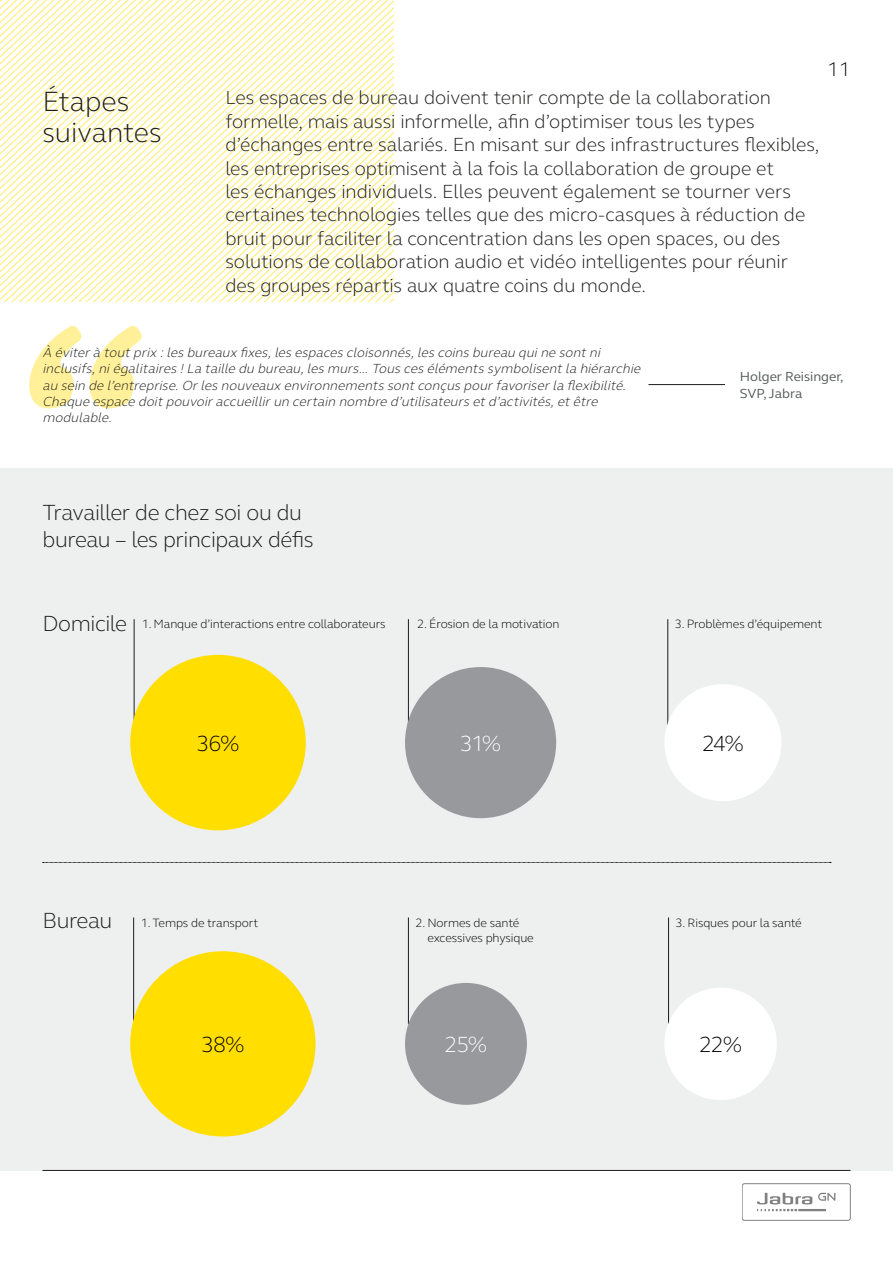
<style>
.page{position:relative;width:893px;height:1263px;background:#fff}
.page>*{position:absolute;margin:0;border:0;box-sizing:border-box;transform-origin:0 0}
.t1{font:300 28.65px/31.2px "GN Elliot";color:#1c1d1b}
.t2{font:300 22.5px/27px "GN Elliot";letter-spacing:-.02em;color:#1c1d1b}
.t3{font:300 22.5px "GN Elliot";letter-spacing:-.05em;color:#000}
.t4{font:300 22.5px "GN Elliot";color:#fff}
.t5{font:300 20.1px "GN Elliot";color:#000}
.t6{font:300 19.5px/23.4px "GN Elliot";letter-spacing:-.005em;color:#1c1d1b}
.t7{font:italic 300 13.5px/16.2px "GN Elliot";color:#1c1d1b}
.t8{font:13.5px/17px "GN Elliot";color:#545959}
.t9{font:300 12.3px/14.9px "GN Elliot";letter-spacing:-.01em;color:#000}
.s1{font-size:22.5px;color:#1c1d1b}
</style>
<div class="page">
<div style="left:0;top:468px;width:893px;height:702px;background:#eeefef"></div>
<svg style="left:0;top:0;width:393px;height:301px"></svg>
<svg style="left:29px;top:325px;width:113px;height:84px"></svg>
<hr style="left:648px;top:384px;width:77px;height:1px;background:#1c1d1b">
<hr style="left:134px;top:619px;width:1px;height:111px;background:#1c1d1b">
<div style="left:130px;top:655px;width:176px;height:175px;background:#ffde00;border-radius:50%"></div>
<hr style="left:408px;top:619px;width:1px;height:111px;background:#1c1d1b">
<div style="left:405px;top:667px;width:151px;height:151px;background:#97999d;border-radius:50%"></div>
<hr style="left:667px;top:619px;width:1px;height:107px;background:#1c1d1b">
<div style="left:664px;top:684px;width:117px;height:117px;background:#fff;border-radius:50%"></div>
<svg style="left:43px;top:862px;width:788px;height:1px"></svg>
<hr style="left:133px;top:917px;width:1px;height:107px;background:#1c1d1b">
<hr style="left:408px;top:917px;width:1px;height:107px;background:#1c1d1b">
<div style="left:405px;top:983px;width:122px;height:122px;background:#97999d;border-radius:50%"></div>
<div style="left:130px;top:951px;width:186px;height:185px;background:#ffde00;border-radius:50%"></div>
<hr style="left:668px;top:917px;width:1px;height:107px;background:#1c1d1b">
<div style="left:664px;top:988px;width:113px;height:112px;background:#fff;border-radius:50%"></div>
<div style="left:742px;top:1183px;width:108px;height:37px;border:1px solid #000;border-radius:2px"></div>
<svg style="left:757px;top:1193px;width:55px;height:18px"></svg>
<hr style="left:798px;top:1209px;width:28px;height:2px;background:#000">
<svg style="left:818px;top:1193px;width:17px;height:8px"></svg>
<hr style="left:43px;top:1170px;width:807px;height:1px;background:#1c1d1b">
<h1 class="t1" style="left:43px;top:85px;width:121px">Étapes suivantes</h1>
<p class="t6" style="left:225px;top:85px;width:596px">Les espaces de bureau doivent tenir compte de la collaboration formelle, mais aussi informelle, afin d’optimiser tous les types d’échanges entre salariés. En misant sur des infrastructures flexibles, les entreprises optimisent à la fois la collaboration de groupe et<br>les échanges individuels. Elles peuvent également se tourner vers certaines technologies telles que des micro-casques à réduction de bruit pour faciliter la concentration dans les open spaces, ou des solutions de collaboration audio et vidéo intelligentes pour réunir des groupes répartis aux quatre coins du monde.</p>
<p class="t5" style="left:827px;top:56px;width:25px">11</p>
<p class="t7" style="left:43px;top:344px;width:603px">À éviterà toutprix :lesbureaux fixes,lesespacescloisonnés,lescoinsbureau quine sontni inclusifs,niégalitaires!La taille du bureau,lesmurs...Touscesélémentssymbolisentla hiérarchie au sein de l’entreprise.Orlesnouveaux environnementssontconçuspourfavoriserla flexibilité.<br>Chaque espace doitpouvoiraccueillirun certain nombre d’utilisateursetd’activités,etêtre modulable.</p>
<p class="t2" style="left:43px;top:498px;width:273px">Travailler de chez soi ou du bureau – les principaux défis</p>
<p class="t9" style="left:43px;top:616px;width:345px"><span class="s1">Domicile</span> 1. Manque d’interactions entre collaborateurs</p>
<p class="t9" style="left:417px;top:616px;width:144px">2. Érosion de la motivation</p>
<p class="t8" style="left:740px;top:368px;width:105px">Holger Reisinger,<br>SVP, Jabra</p>
<p class="t9" style="left:675px;top:616px;width:149px">3. Problèmes d’équipement</p>
<p class="t3" style="left:197px;top:728px;width:45px">36%</p>
<p class="t4" style="left:460px;top:728px;width:43px">31%</p>
<p class="t3" style="left:702px;top:728px;width:43px">24%</p>
<p class="t2" style="left:43px;top:906px;width:71px">Bureau</p>
<p class="t9" style="left:141px;top:915px;width:119px">1. Temps de transport</p>
<p class="t9" style="left:427px;top:915px;width:108px;text-indent:-12px">2. Normes de santé excessives physique</p>
<p class="t3" style="left:201px;top:1029px;width:45px">38%</p>
<p class="t4" style="left:445px;top:1029px;width:44px">25%</p>
<p class="t9" style="left:676px;top:915px;width:128px">3. Risques pour la santé</p>
<p class="t3" style="left:699px;top:1029px;width:45px">22%</p>
</div>
